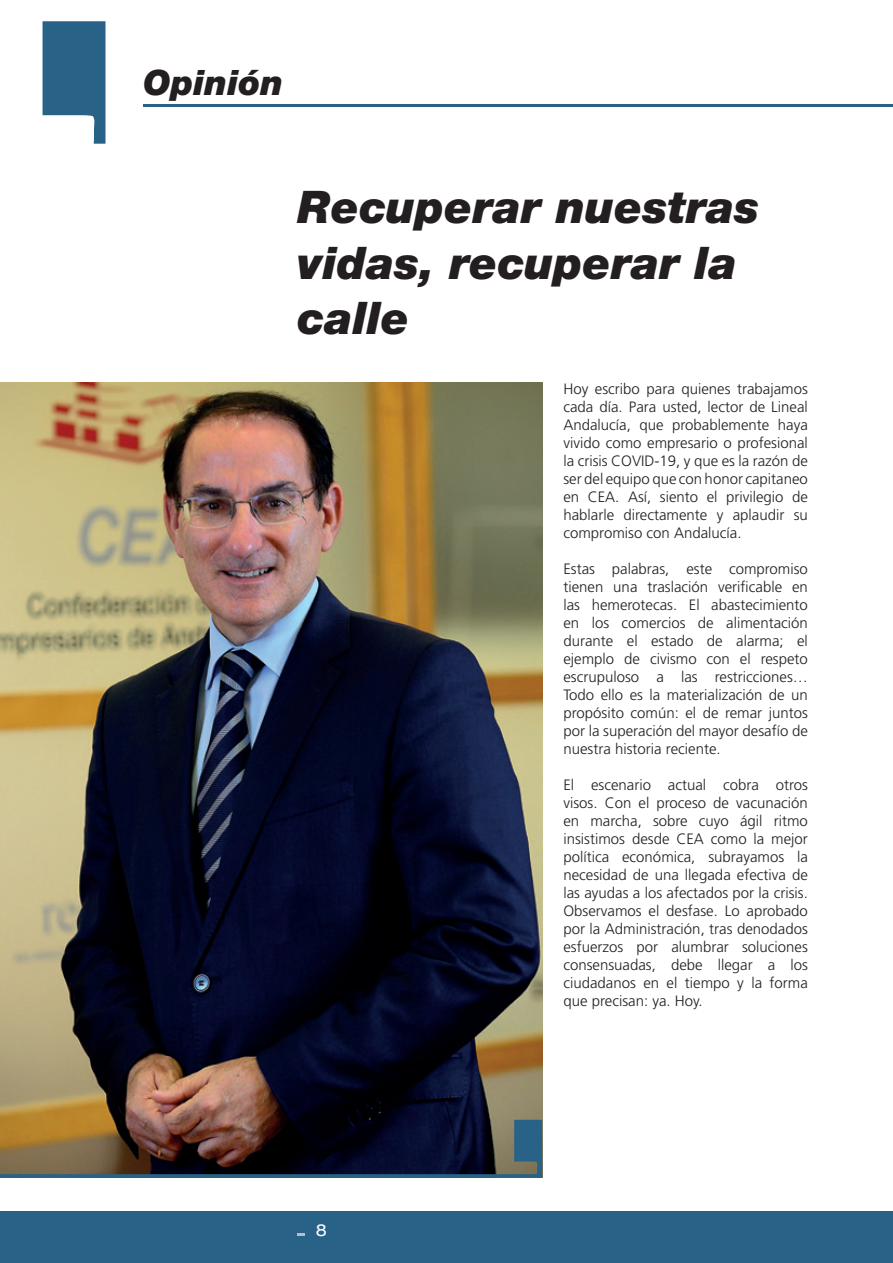
<style>
.page{position:relative;width:893px;height:1263px;background:#fff}
.page>*{position:absolute;margin:0;border:0;box-sizing:border-box;transform-origin:0 0}
.t1{font:italic 900 45px/55.5px "Helvetica Neue LT Pro";color:#231f20}
.t2{font:italic 900 35.1px "Helvetica Neue LT Pro";color:#231f20}
.t3{font:expanded 16.5px "Helvetica Neue LT Pro";color:#fff}
.t4{font:300 15px/18px "Frutiger LT Std";color:#231f20;text-align:justify}
</style>
<div class="page">
<svg style="left:42px;top:21px;width:63px;height:123px"></svg>
<hr style="left:143px;top:105px;width:750px;height:2px;background:#296287">
<div style="left:0;top:1212px;width:893px;height:51px;background:#296287"></div>
<svg style="left:298px;top:1233px;width:7px;height:3px"></svg>
<img style="left:0;top:383px;width:542px;height:737px">
<svg style="left:0;top:1120px;width:542px;height:58px;background:#3c3534"></svg>
<h2 class="t2" style="left:143px;top:61px;width:142px">Opinión</h2>
<h1 class="t1" style="left:298px;top:179px;width:463px">Recuperar nuestras vidas, recuperar la calle</h1>
<p class="t4" style="left:563px;top:380px;width:246px">Hoy escribo para quienes trabajamos cada día. Para usted, lector de Lineal Andalucía, que probablemente haya vivido como empresario o profesional la crisis COVID-19, y que es la razón de ser del equipo que con honor capitaneo en CEA. Así, siento el privilegio de hablarle directamente y aplaudir su compromiso con Andalucía.</p>
<p class="t4" style="left:563px;top:560px;width:246px">Estas palabras, este compromiso tienen una traslación verificable en las hemerotecas. El abastecimiento en los comercios de alimentación durante el estado de alarma; el ejemplo de civismo con el respeto escrupuloso a las restricciones… Todo ello es la materialización de un propósito común: el de remar juntos por la superación del mayor desafío de nuestra historia reciente.</p>
<p class="t4" style="left:563px;top:776px;width:246px">El escenario actual cobra otros visos. Con el proceso de vacunación en marcha, sobre cuyo ágil ritmo insistimos desde CEA como la mejor política económica, subrayamos la necesidad de una llegada efectiva de las ayudas a los afectados por la crisis.<br>Observamos el desfase. Lo aprobado por la Administración, tras denodados esfuerzos por alumbrar soluciones consensuadas, debe llegar a los ciudadanos en el tiempo y la forma que precisan: ya. Hoy.</p>
<p class="t3" style="left:316px;top:1220px;width:13px">8</p>
</div>
